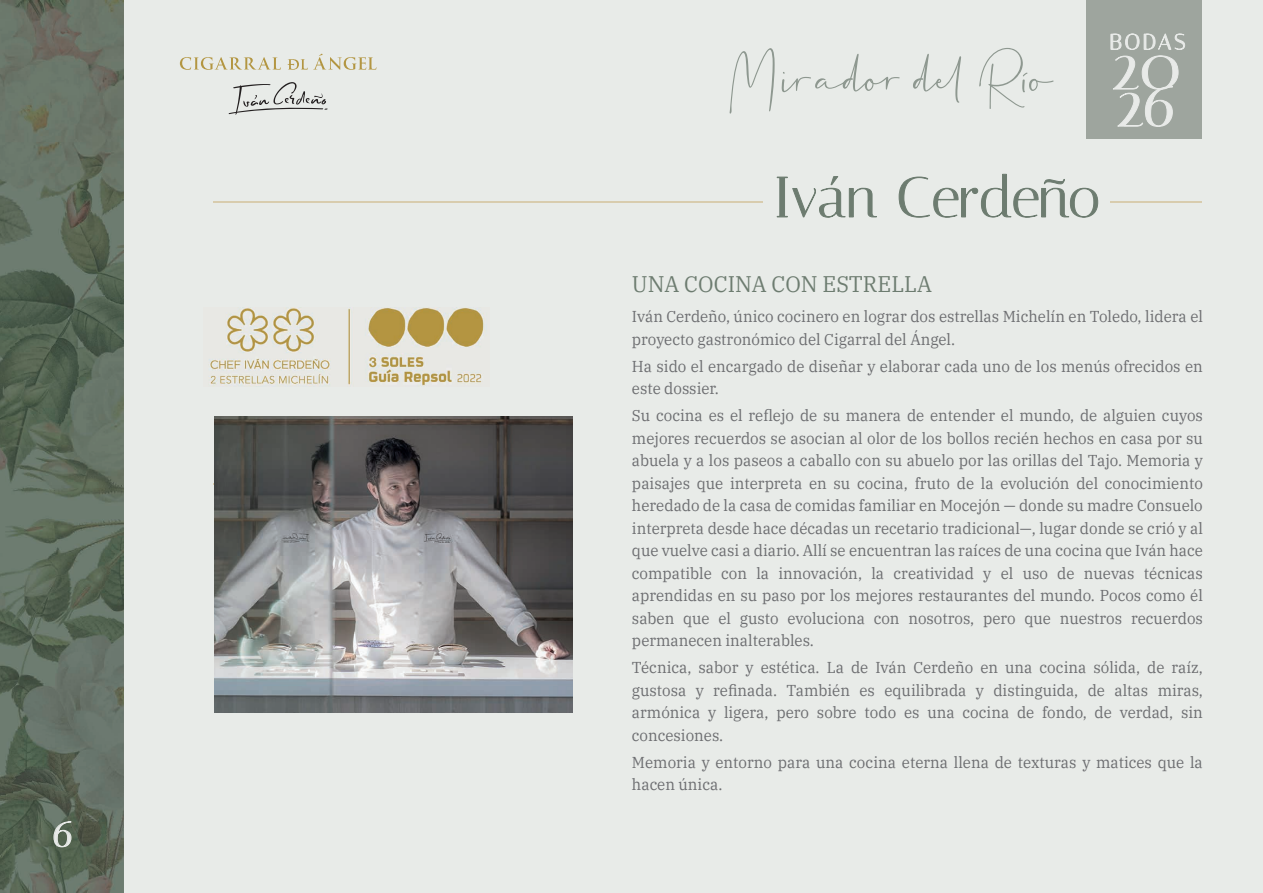
<style>
.page{position:relative;width:1263px;height:893px;background:#e8ebe8}
.page>*{position:absolute;margin:0;border:0;box-sizing:border-box;transform-origin:0 0}
.t1{font:56.85px "Italiana";letter-spacing:-.01em;color:#6d7c70}
.t2{font:41.4px "Italiana";color:#e8eae8}
.t3{font:22.5px "IBM Plex Serif";color:#6d7c70;scale:.96 1}
.t4{font:15.75px/22.5px "IBM Plex Serif";color:#6c6d70;scale:.96 1}
</style>
<div class="page">
<img style="left:0;top:0;width:124px;height:893px">
<svg style="left:53px;top:821px;width:19px;height:27px"></svg>
<svg style="left:288px;top:54px;width:88px;height:16px"></svg>
<svg style="left:180px;top:57px;width:101px;height:13px"></svg>
<svg style="left:228px;top:82px;width:100px;height:33px"></svg>
<div style="left:1086px;top:0;width:116px;height:139px;background:#9ea59e"></div>
<svg style="left:1110px;top:33px;width:75px;height:94px"></svg>
<hr style="left:213px;top:483px;width:23px;height:2px;background:#d8ccae">
<svg style="left:777px;top:176px;width:100px;height:41px"></svg>
<svg style="left:899px;top:174px;width:199px;height:43px"></svg>
<hr style="left:1110px;top:201px;width:91px;height:2px;background:#d8ccae">
<hr style="left:213px;top:201px;width:550px;height:2px;background:#d8ccae">
<svg style="left:730px;top:48px;width:45px;height:66px"></svg>
<svg style="left:782px;top:54px;width:118px;height:38px"></svg>
<svg style="left:913px;top:54px;width:48px;height:49px"></svg>
<svg style="left:979px;top:48px;width:74px;height:61px"></svg>
<img style="left:208px;top:307px;width:277px;height:80px">
<img style="left:214px;top:416px;width:358px;height:297px">
<h2 class="t2" style="left:52px;top:808px;width:22px">6</h2>
<h1 class="t1" style="left:773px;top:164px;width:328px">Iván Cerdeño</h1>
<h3 class="t3" style="left:632px;top:267px;width:314px">UNA COCINA CON ESTRELLA</h3>
<p class="t4" style="left:632px;top:304px;width:596px">Iván Cerdeño, único cocinero en lograr dos estrellas Michelín en Toledo, lidera el proyecto gastronómico del Cigarral del Ángel.</p>
<p class="t4" style="left:632px;top:354px;width:596px">Ha sido el encargado de diseñar y elaborar cada uno de los menús ofrecidos en este dossier.</p>
<p class="t4" style="left:632px;top:403px;width:596px;text-align:justify">Su cocina es el reflejo de su manera de entender el mundo, de alguien cuyos mejores recuerdos se asocian al olor de los bollos recién hechos en casa por su abuela y a los paseos a caballo con su abuelo por las orillas del Tajo. Memoria y paisajes que interpreta en su cocina, fruto de la evolución del conocimiento heredado de la casa de comidas familiar en Mocejón — donde su madre Consuelo interpreta desde hace décadas un recetario tradicional—, lugar donde se crió y al que vuelve casi a diario. Allí se encuentran las raíces de una cocina que Iván hace compatible con la innovación, la creatividad y el uso de nuevas técnicas aprendidas en su paso por los mejores restaurantes del mundo. Pocos como él saben que el gusto evoluciona con nosotros, pero que nuestros recuerdos permanecen inalterables.</p>
<p class="t4" style="left:632px;top:655px;width:596px;text-align:justify">Técnica, sabor y estética. La de Iván Cerdeño en una cocina sólida, de raíz, gustosa y refinada. También es equilibrada y distinguida, de altas miras, armónica y ligera, pero sobre todo es una cocina de fondo, de verdad, sin concesiones.</p>
<p class="t4" style="left:632px;top:750px;width:596px">Memoria y entorno para una cocina eterna llena de texturas y matices que la hacen única.</p>
</div>
